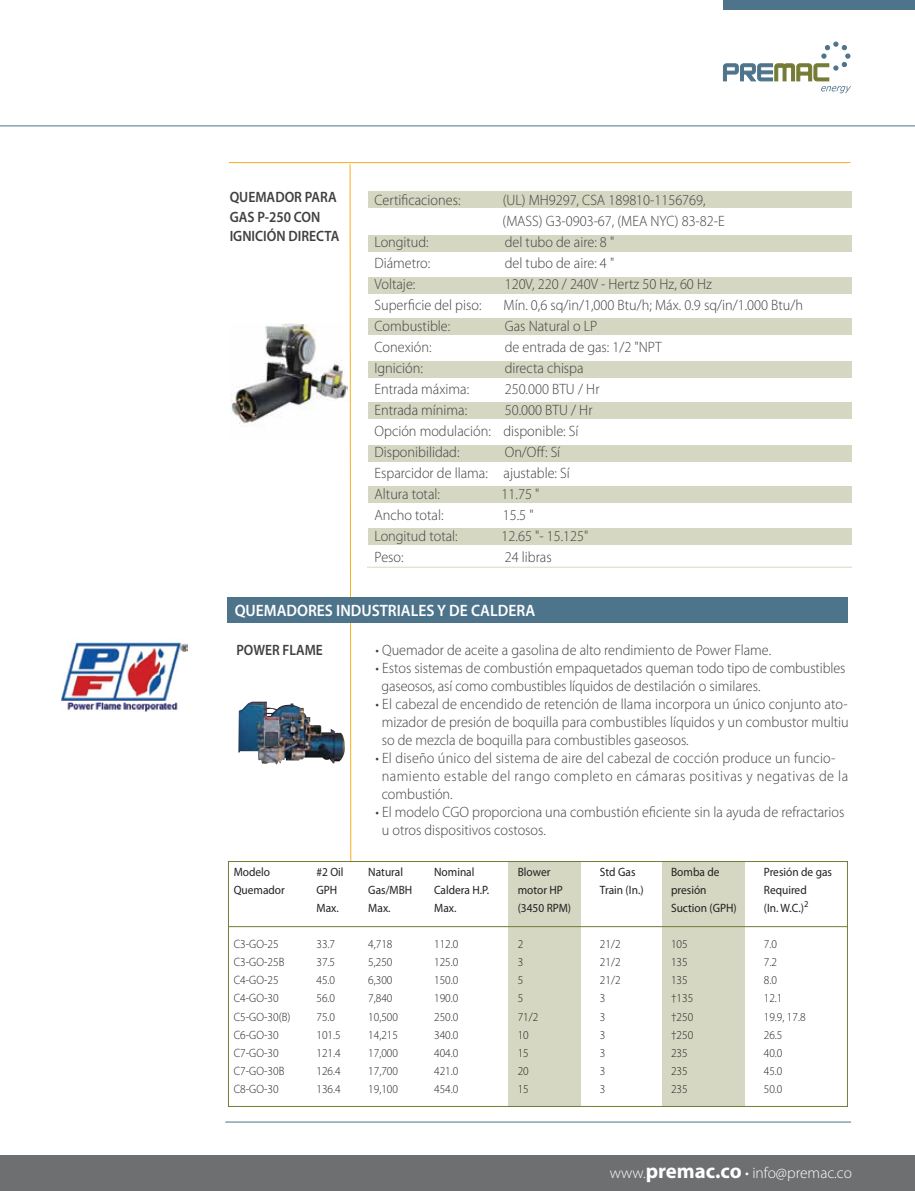
<style>
.page{position:relative;width:915px;height:1191px;background:#fff}
.page>*{position:absolute;margin:0;border:0;box-sizing:border-box;transform-origin:0 0}
.t1{font:600 16.5px "Myriad Pro";color:#fff;scale:.94 1}
.t2{font:300 15.6px "Myriad Pro";color:#fff}
.t3{font:300 15px/18px "Myriad Pro";color:#414042;scale:.95 1}
.t4{font:600 15px/19.5px "Myriad Pro";color:#414042;scale:.91 1}
.t5{font:600 15px "Myriad Pro";color:#414042;scale:.9 1}
.t6{font:300 12px/18.1px "Myriad Pro";color:#231f20;scale:.94 1}
.t7{font:12px/18.1px "Myriad Pro";color:#231f20;scale:.94 1}
.s1{font-weight:700;font-size:21px}
</style>
<div class="page">
<div style="left:0;top:1155px;width:914px;height:36px;background:#6e6f71"></div>
<svg style="left:722px;top:42px;width:128px;height:51px"></svg>
<div style="left:722px;top:0;width:192px;height:9px;background:#4e748b"></div>
<hr style="left:225px;top:1121px;width:625px;height:1px;background:#4e748b">
<img style="left:230px;top:323px;width:117px;height:104px">
<hr style="left:367px;top:567px;width:484px;height:1px;background:#747b34">
<div style="left:367px;top:191px;width:484px;height:17px;background:#d5d7c2"></div>
<div style="left:367px;top:235px;width:484px;height:17px;background:#d5d7c2"></div>
<div style="left:368px;top:277px;width:483px;height:17px;background:#d5d7c2"></div>
<div style="left:368px;top:318px;width:483px;height:17px;background:#d5d7c2"></div>
<div style="left:367px;top:361px;width:484px;height:17px;background:#d5d7c2"></div>
<div style="left:367px;top:402px;width:484px;height:17px;background:#d5d7c2"></div>
<div style="left:367px;top:444px;width:484px;height:17px;background:#d5d7c2"></div>
<div style="left:368px;top:486px;width:483px;height:17px;background:#d5d7c2"></div>
<div style="left:368px;top:527px;width:483px;height:17px;background:#d5d7c2"></div>
<img style="left:238px;top:701px;width:107px;height:63px">
<svg style="left:266px;top:709px;width:10px;height:7px"></svg>
<svg style="left:349px;top:163px;width:2px;height:698px"></svg>
<hr style="left:0;top:126px;width:914px;height:1px;background:#4e748b">
<img style="left:61px;top:642px;width:127px;height:70px">
<hr style="left:229px;top:162px;width:621px;height:1px;background:#fbaf1c">
<div style="left:507px;top:861px;width:73px;height:245px;background:#d5d7c2"></div>
<div style="left:661px;top:861px;width:83px;height:245px;background:#d5d7c2"></div>
<hr style="left:228px;top:926px;width:619px;height:1px;background:#747b34">
<div style="left:228px;top:861px;width:619px;height:245px;border:1px solid #747b34"></div>
<div style="left:227px;top:597px;width:620px;height:26px;background:#4e748b"></div>
<p class="t4" style="left:229px;top:188px;width:122px">QUEMADOR PARA<br>GAS P-250 CON<br>IGNICIÓN DIRECTA</p>
<p class="t3" style="left:374px;top:191px;width:92px">Certificaciones:</p>
<p class="t3" style="left:502px;top:190px;width:235px;line-height:21px">(UL) MH9297, CSA 189810-1156769, (MASS) G3-0903-67, (MEA NYC) 83-82-E</p>
<p class="t3" style="left:374px;top:233px;width:59px">Longitud:</p>
<p class="t3" style="left:504px;top:233px;width:117px">del tubo de aire: 8 "</p>
<p class="t3" style="left:374px;top:254px;width:60px">Diámetro:</p>
<p class="t3" style="left:504px;top:254px;width:117px">del tubo de aire: 4 "</p>
<p class="t3" style="left:374px;top:275px;width:44px">Voltaje:</p>
<p class="t3" style="left:504px;top:275px;width:219px">120V, 220 / 240V - Hertz 50 Hz, 60 Hz</p>
<p class="t3" style="left:374px;top:296px;width:114px">Superficie del piso:</p>
<p class="t3" style="left:503px;top:296px;width:317px">Mín. 0,6 sq/in/1,000 Btu/h; Máx. 0.9 sq/in/1.000 Btu/h</p>
<p class="t3" style="left:374px;top:317px;width:81px">Combustible:</p>
<p class="t3" style="left:504px;top:317px;width:99px">Gas Natural o LP</p>
<p class="t3" style="left:374px;top:338px;width:61px">Conexión:</p>
<p class="t3" style="left:504px;top:338px;width:167px">de entrada de gas: 1/2 "NPT</p>
<p class="t3" style="left:374px;top:359px;width:52px">Ignición:</p>
<p class="t3" style="left:504px;top:359px;width:84px">directa chispa</p>
<p class="t3" style="left:374px;top:380px;width:101px">Entrada máxima:</p>
<p class="t3" style="left:504px;top:380px;width:101px">250.000 BTU / Hr</p>
<p class="t3" style="left:374px;top:401px;width:99px">Entrada mínima:</p>
<p class="t3" style="left:374px;top:400px;width:231px;line-height:21px;text-indent:130px">50.000 BTU / Hr<br>Opción modulación: disponible: Sí<br>Disponibilidad:</p>
<p class="t3" style="left:374px;top:442px;width:207px;line-height:21px;text-indent:130px">On/Off: Sí<br>Esparcidor de llama: ajustable: Sí<br>Altura total:</p>
<p class="t3" style="left:501px;top:485px;width:41px">11.75 "</p>
<p class="t3" style="left:374px;top:506px;width:74px">Ancho total:</p>
<p class="t3" style="left:502px;top:506px;width:34px">15.5 "</p>
<p class="t3" style="left:374px;top:527px;width:89px">Longitud total:</p>
<p class="t3" style="left:501px;top:527px;width:93px">12.65 "- 15.125"</p>
<p class="t3" style="left:374px;top:548px;width:32px">Peso:</p>
<p class="t3" style="left:504px;top:548px;width:51px">24 libras</p>
<p class="t1" style="left:234px;top:601px;width:321px">QUEMADORES INDUSTRIALES Y DE CALDERA</p>
<p class="t5" style="left:236px;top:641px;width:98px">POWER FLAME</p>
<p class="t3" style="left:375px;top:641px;width:418px">• Quemador de aceite a gasolina de alto rendimiento de Power Flame.</p>
<p class="t3" style="left:381px;top:659px;width:489px;text-indent:-6px">• Estos sistemas de combustión empaquetados queman todo tipo de combustibles gaseosos, así como combustibles líquidos de destilación o similares.</p>
<p class="t3" style="left:381px;top:695px;width:493px;text-align:justify;text-indent:-6px">• El cabezal de encendido de retención de llama incorpora un único conjunto ato&shy;mizador de presión de boquilla para combustibles líquidos y un combustor multiu so de mezcla de boquilla para combustibles gaseosos.</p>
<p class="t3" style="left:381px;top:749px;width:492px;text-indent:-6px">• El diseño único del sistema de aire del cabezal de cocción produce un funcio&shy;namiento estable del rango completo en cámaras positivas y negativas de la combustión.</p>
<p class="t3" style="left:381px;top:803px;width:488px;text-indent:-6px">• El modelo CGO proporciona una combustión eficiente sin la ayuda de refractarios u otros dispositivos costosos.</p>
<p class="t7" style="left:233px;top:862px;width:56px">Modelo<br>Quemador</p>
<p class="t6" style="left:233px;top:935px;width:62px">C3-GO-25<br>C3-GO-25B<br>C4-GO-25<br>C4-GO-30<br>C5-GO-30(B)<br>C6-GO-30<br>C7-GO-30<br>C7-GO-30B<br>C8-GO-30</p>
<p class="t7" style="left:316px;top:862px;width:30px">#2 Oil<br>GPH<br>Max.</p>
<p class="t6" style="left:316px;top:935px;width:27px">33.7<br>37.5<br>45.0<br>56.0<br>75.0<br>101.5<br>121.4<br>126.4<br>136.4</p>
<p class="t7" style="left:368px;top:862px;width:48px">Natural<br>Gas/MBH<br>Max.</p>
<p class="t6" style="left:368px;top:935px;width:33px">4,718<br>5,250<br>6,300<br>7,840<br>10,500<br>14,215<br>17,000<br>17,700<br>19,100</p>
<p class="t7" style="left:434px;top:862px;width:60px">Nominal<br>Caldera H.P.<br>Max.</p>
<p class="t6" style="left:434px;top:935px;width:27px;text-align:justify">112.0<br>125.0<br>150.0<br>190.0<br>250.0<br>340.0<br>404.0<br>421.0<br>454.0</p>
<p class="t7" style="left:517px;top:862px;width:58px">Blower motor HP (3450 RPM)</p>
<p class="t6" style="left:517px;top:935px;width:23px">2<br>3<br>5<br>5<br>71/2<br>10<br>15<br>20<br>15</p>
<p class="t7" style="left:599px;top:862px;width:48px">Std Gas<br>Train (In.)</p>
<p class="t6" style="left:599px;top:935px;width:23px">21/2<br>21/2<br>21/2<br>3<br>3<br>3<br>3<br>3<br>3</p>
<p class="t7" style="left:670px;top:862px;width:71px">Bomba de presión<br>Suction (GPH)</p>
<p class="t6" style="left:670px;top:935px;width:25px">105<br>135<br>135 †135 †250 †250<br>235<br>235<br>235</p>
<p class="t7" style="left:763px;top:862px;width:74px">Presión de gas<br>Required<br>(In. W.C.)<sup>2</sup></p>
<p class="t6" style="left:763px;top:935px;width:46px">7.0<br>7.2<br>8.0<br>12.1<br>19.9, 17.8<br>26.5<br>40.0<br>45.0<br>50.0</p>
<p class="t2" style="left:609px;top:1163px;width:244px">www.<span class="s1">premac.co</span> • info@premac.co</p>
</div>
